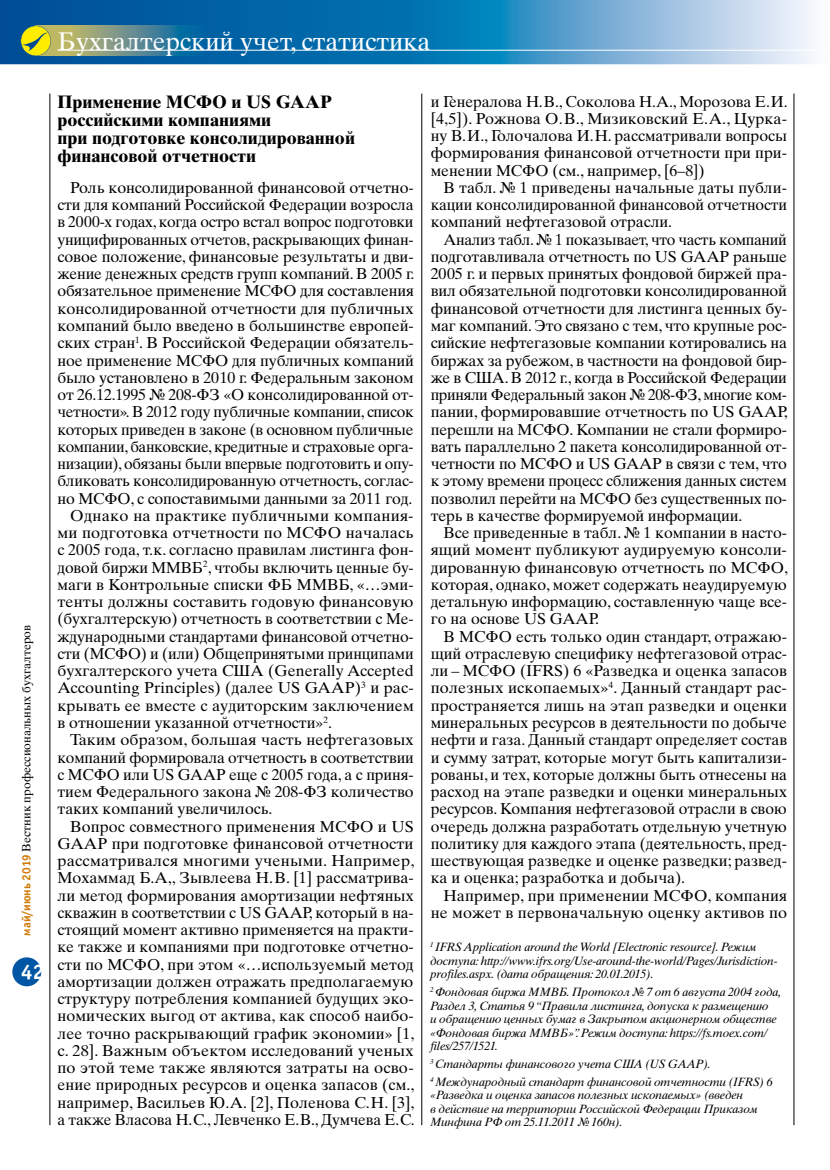
<style>
.page{position:relative;width:830px;height:1170px;background:#fff}
.page>*{position:absolute;margin:0;border:0;box-sizing:border-box;transform-origin:0 0}
.t1{font:25.5px "Times Ten Cyr Upright";color:#fff}
.t2{font:21px "Officina Sans Bold ITC";color:#fff}
.t3{font:700 18px/18px "Times Ten Cyr";color:#000}
.t4{font:15.75px/17.2px "Times Ten Cyr Upright";color:#000;text-align:justify}
.t5{font:15.75px "Times Ten Cyr Upright";letter-spacing:-.02em;color:#000}
.t6{font:12px/13.5px "Times Ten Cyr Inclined";letter-spacing:-.02em;color:#000}
.t7{font:12px "Times Ten Cyr Upright";color:#000}
.s1{font-family:"Officina Sans Bold ITC";color:#d07b07}
</style>
<div class="page">
<svg style="left:0;top:0;width:815px;height:64px;background:#408dbf"></svg>
<img style="left:51px;top:26px;width:154px;height:30px">
<svg style="left:21px;top:26px;width:30px;height:30px"></svg>
<div style="left:12px;top:957px;width:29px;height:29px;background:#0056a4;border-radius:50%"></div>
<hr style="left:57px;top:50px;width:772px;height:1px;background:#fff">
<hr style="left:421px;top:94px;width:1px;height:1031px;background:#000">
<hr style="left:793px;top:94px;width:1px;height:1031px;background:#000">
<hr style="left:50px;top:94px;width:1px;height:1031px;background:#000">
<p class="t7" style="left:19px;top:935px;width:312px;rotate:-90deg"><span class="s1">май/июнь 2019</span> Вестник профессиональных бухгалтеров</p>
<h2 class="t2" style="left:21px;top:957px;width:25px">42</h2>
<h1 class="t1" style="left:57px;top:26px;width:374px">Бухгалтерский учет, статистика</h1>
<p class="t3" style="left:57px;top:93px;width:299px">Применение МСФО и US GAAP российскими компаниями<br>при подготовке консолидированной финансовой отчетности</p>
<p class="t4" style="left:70px;top:179px;width:345px">Роль консолидированной финансовой отчетно-</p>
<p class="t4" style="left:57px;top:196px;width:357px">сти для компаний Российской Федерации возросла</p>
<p class="t5" style="left:57px;top:213px;width:357px">в 2000-х годах, когда остро встал вопрос подготовки</p>
<p class="t4" style="left:57px;top:231px;width:357px">уницифированных отчетов, раскрывающих финан-</p>
<p class="t4" style="left:57px;top:248px;width:357px">совое положение, финансовые результаты и дви-</p>
<p class="t4" style="left:57px;top:265px;width:358px">жение денежных средств групп компаний. В 2005 г.</p>
<p class="t4" style="left:57px;top:282px;width:358px">обязательное применение МСФО для составления</p>
<p class="t4" style="left:57px;top:300px;width:357px">консолидированной отчетности для публичных</p>
<p class="t4" style="left:57px;top:317px;width:357px">компаний было введено в большинстве европей-</p>
<p class="t4" style="left:57px;top:334px;width:357px">ских стран<sup>1</sup>. В Российской Федерации обязатель-</p>
<p class="t4" style="left:57px;top:351px;width:357px">ное применение МСФО для публичных компаний</p>
<p class="t4" style="left:57px;top:369px;width:357px">было установлено в 2010 г. Федеральным законом</p>
<p class="t4" style="left:57px;top:386px;width:357px">от 26.12.1995 № 208-ФЗ «О консолидированной от-</p>
<p class="t5" style="left:57px;top:403px;width:357px">четности». В 2012 году публичные компании, список</p>
<p class="t4" style="left:57px;top:420px;width:357px">которых приведен в законе (в основном публичные</p>
<p class="t5" style="left:57px;top:437px;width:357px">компании, банковские, кредитные и страховые орга-</p>
<p class="t5" style="left:57px;top:454px;width:357px">низации), обязаны были впервые подготовить и опу-</p>
<p class="t4" style="left:57px;top:472px;width:357px">бликовать консолидированную отчетность, соглас-</p>
<p class="t4" style="left:57px;top:489px;width:356px">но МСФО, с сопоставимыми данными за 2011 год.</p>
<p class="t4" style="left:70px;top:507px;width:345px">Однако на практике публичными компания-</p>
<p class="t4" style="left:57px;top:524px;width:357px">ми подготовка отчетности по МСФО началась</p>
<p class="t4" style="left:57px;top:541px;width:357px">с 2005 года, т.к. согласно правилам листинга фон-</p>
<p class="t4" style="left:57px;top:558px;width:357px">довой биржи ММВБ<sup>2</sup>, чтобы включить ценные бу-</p>
<p class="t4" style="left:57px;top:576px;width:357px">маги в Контрольные списки ФБ ММВБ, «…эми-</p>
<p class="t4" style="left:57px;top:593px;width:357px">тенты должны составить годовую финансовую</p>
<p class="t4" style="left:57px;top:610px;width:357px">(бухгалтерскую) отчетность в соответствии с Ме-</p>
<p class="t4" style="left:57px;top:627px;width:357px">ждународными стандартами финансовой отчетно-</p>
<p class="t4" style="left:57px;top:645px;width:357px">сти (МСФО) и (или) Общепринятыми принципами</p>
<p class="t4" style="left:57px;top:662px;width:357px">бухгалтерского учета США (Generally Accepted</p>
<p class="t4" style="left:57px;top:679px;width:357px">Accounting Principles) (далее US GAAP)<sup>3</sup> и рас-</p>
<p class="t4" style="left:57px;top:696px;width:357px">крывать ее вместе с аудиторским заключением</p>
<p class="t4" style="left:57px;top:714px;width:276px">в отношении указанной отчетности»<sup>2</sup>.</p>
<p class="t4" style="left:70px;top:731px;width:345px">Таким образом, большая часть нефтегазовых</p>
<p class="t4" style="left:57px;top:748px;width:357px">компаний формировала отчетность в соответствии</p>
<p class="t4" style="left:57px;top:765px;width:357px">с МСФО или US GAAP еще с 2005 года, а с приня-</p>
<p class="t4" style="left:57px;top:783px;width:357px">тием Федерального закона № 208-ФЗ количество</p>
<p class="t4" style="left:57px;top:800px;width:216px">таких компаний увеличилось.</p>
<p class="t4" style="left:70px;top:817px;width:345px">Вопрос совместного применения МСФО и US</p>
<p class="t4" style="left:57px;top:834px;width:357px">GAAP при подготовке финансовой отчетности</p>
<p class="t4" style="left:57px;top:852px;width:358px">рассматривался многими учеными. Например,</p>
<p class="t4" style="left:57px;top:869px;width:357px">Мохаммад Б.А,, Зывлеева Н.В. [1] рассматрива-</p>
<p class="t4" style="left:57px;top:886px;width:358px">ли метод формирования амортизации нефтяных</p>
<p class="t4" style="left:57px;top:903px;width:357px">скважин в соответствии с US GAAP, который в на-</p>
<p class="t4" style="left:57px;top:921px;width:357px">стоящий момент активно применяется на практи-</p>
<p class="t4" style="left:57px;top:938px;width:357px">ке также и компаниями при подготовке отчетно-</p>
<p class="t4" style="left:57px;top:955px;width:358px">сти по МСФО, при этом «…используемый метод</p>
<p class="t4" style="left:57px;top:972px;width:357px">амортизации должен отражать предполагаемую</p>
<p class="t4" style="left:57px;top:990px;width:357px">структуру потребления компанией будущих эко-</p>
<p class="t4" style="left:57px;top:1007px;width:357px">номических выгод от актива, как способ наибо-</p>
<p class="t4" style="left:57px;top:1024px;width:358px">лее точно раскрывающий график экономии» [1,</p>
<p class="t4" style="left:57px;top:1041px;width:357px">с. 28]. Важным объектом исследований ученых</p>
<p class="t4" style="left:57px;top:1059px;width:357px">по этой теме также являются затраты на осво-</p>
<p class="t4" style="left:57px;top:1076px;width:358px">ение природных ресурсов и оценка запасов (см.,</p>
<p class="t4" style="left:57px;top:1093px;width:358px">например, Васильев Ю.А. [2], Поленова С.Н. [3],</p>
<p class="t4" style="left:57px;top:1110px;width:358px">а также Власова Н.С., Левченко Е.В., Думчева Е.С.</p>
<p class="t4" style="left:430px;top:93px;width:358px">и Генералова Н.В., Соколова Н.А., Морозова Е.И. [4,5]). Рожнова О.В., Мизиковский Е.А., Цурка&shy;ну В.И., Голочалова И.Н. рассматривали вопросы формирования финансовой отчетности при при&shy;менении МСФО (см., например, [6–8])</p>
<p class="t4" style="left:430px;top:179px;width:357px;text-indent:13px">В табл. № 1 приведены начальные даты публи&shy;кации консолидированной финансовой отчетности компаний нефтегазовой отрасли.</p>
<p class="t4" style="left:430px;top:231px;width:358px;text-indent:13px">Анализ табл. № 1 показывает, что часть компаний подготавливала отчетность по US GAAP раньше 2005 г. и первых принятых фондовой биржей пра&shy;вил обязательной подготовки консолидированной финансовой отчетности для листинга ценных бу&shy;маг компаний. Это связано с тем, что крупные рос&shy;сийские нефтегазовые компании котировались на биржах за рубежом, в частности на фондовой бир&shy;же в США. В 2012 г., когда в Российской Федерации приняли Федеральный закон № 208-ФЗ, многие ком&shy;пании, формировавшие отчетность по US GAAP, перешли на МСФО. Компании не стали формиро&shy;вать параллельно 2 пакета консолидированной от&shy;четности по МСФО и US GAAP в связи с тем, что к этому времени процесс сближения данных систем позволил перейти на МСФО без существенных по&shy;терь в качестве формируемой информации.</p>
<p class="t4" style="left:430px;top:524px;width:358px;text-indent:13px">Все приведенные в табл. № 1 компании в насто&shy;ящий момент публикуют аудируемую консоли&shy;дированную финансовую отчетность по МСФО, которая, однако, может содержать неаудируемую детальную информацию, составленную чаще все&shy;го на основе US GAAP.</p>
<p class="t4" style="left:430px;top:627px;width:358px;text-indent:13px">В МСФО есть только один стандарт, отражаю&shy;щий отраслевую специфику нефтегазовой отрас&shy;ли – МСФО (IFRS) 6 «Разведка и оценка запасов полезных ископаемых»<sup>4</sup>. Данный стандарт рас&shy;пространяется лишь на этап разведки и оценки минеральных ресурсов в деятельности по добыче нефти и газа. Данный стандарт определяет состав и сумму затрат, которые могут быть капитализи&shy;рованы, и тех, которые должны быть отнесены на расход на этапе разведки и оценки минеральных ресурсов. Компания нефтегазовой отрасли в свою очередь должна разработать отдельную учетную политику для каждого этапа (деятельность, пред&shy;шествующая разведке и оценке разведки; развед&shy;ка и оценка; разработка и добыча).</p>
<p class="t4" style="left:430px;top:886px;width:358px;text-align:right">Например, при применении МСФО, компания не может в первоначальную оценку активов по</p>
<p class="t6" style="left:430px;top:940px;width:349px"><sup>1</sup> IFRS Application around the World [Electronic resource]. Режим доступа: http://www.ifrs.org/Use-around-the-world/Pages/Jurisdiction&shy;profiles.aspx. (дата обращения: 20.01.2015).</p>
<p class="t6" style="left:430px;top:985px;width:352px"><sup>2</sup> Фондовая биржа ММВБ. Протокол № 7 от 6 августа 2004 года, Раздел 3, Статья 9 “Правила листинга, допуска к размещению<br>и обращению ценных бумаг в Закрытом акционерном обществе «Фондовая биржа ММВБ»”. Режим доступа: https://fs.moex.com/ files/257/1521.</p>
<p class="t6" style="left:430px;top:1054px;width:344px;line-height:17.7px"><sup>3</sup> Стандарты финансового учета США (US GAAP).<br><sup>4</sup> Международный стандарт финансовой отчетности (IFRS) 6</p>
<p class="t6" style="left:430px;top:1088px;width:329px">«Разведка и оценка запасов полезных ископаемых» (введен<br>в действие на территории Российской Федерации Приказом<br>Минфина РФ от 25.11.2011 № 160н).</p>
</div>
